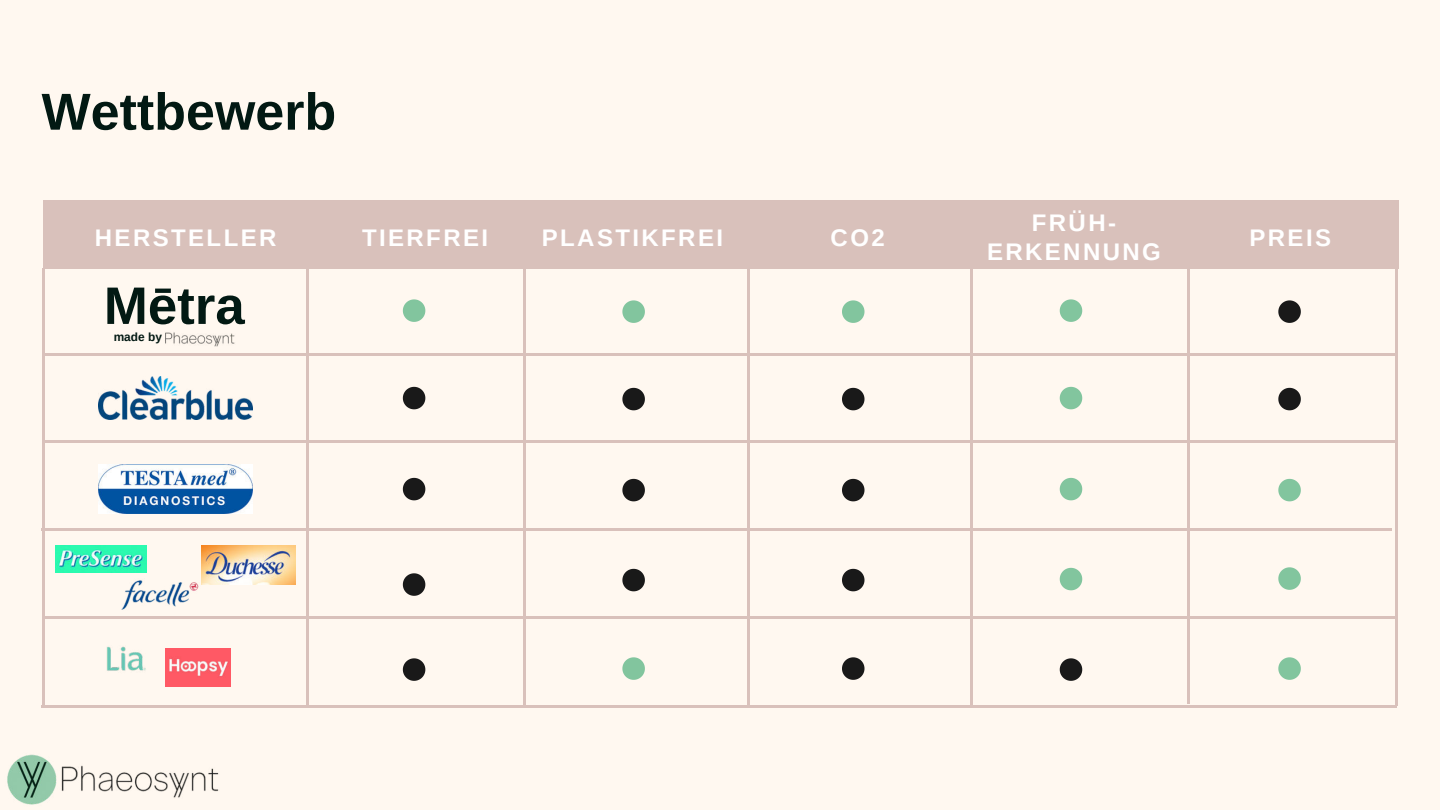
<style>
.page{position:relative;width:1440px;height:810px;background:#fff8f0}
.page>*{position:absolute;margin:0;border:0;box-sizing:border-box;transform-origin:0 0}
.t1{font:700 52.8px "Arimo";color:#021913}
.t2{font:700 52px "Arimo";color:#021913}
.t3{font:700 24px/28.5px "Arimo";letter-spacing:.1em;color:#fff;text-align:center}
.t4{font:700 11.9px "Arimo";color:#021913}
</style>
<div class="page">
<div style="left:43px;top:200px;width:265px;height:68px;background:#d9c1bb"></div>
<hr style="left:523px;top:268px;width:3px;height:437px;background:#d9c1bb">
<hr style="left:42px;top:268px;width:3px;height:437px;background:#d9c1bb">
<hr style="left:42px;top:705px;width:1355px;height:3px;background:#d9c1bb">
<hr style="left:306px;top:268px;width:3px;height:437px;background:#d9c1bb">
<div style="left:308px;top:200px;width:220px;height:68px;background:#d9c1bb"></div>
<div style="left:526px;top:200px;width:219px;height:68px;background:#d9c1bb"></div>
<div style="left:743px;top:200px;width:220px;height:68px;background:#d9c1bb"></div>
<div style="left:961px;top:200px;width:220px;height:68px;background:#d9c1bb"></div>
<div style="left:1179px;top:200px;width:220px;height:68px;background:#d9c1bb"></div>
<svg style="left:403px;top:387px;width:22px;height:22px"></svg>
<svg style="left:403px;top:478px;width:22px;height:22px"></svg>
<svg style="left:403px;top:299px;width:22px;height:23px"></svg>
<svg style="left:403px;top:658px;width:22px;height:23px"></svg>
<svg style="left:403px;top:573px;width:22px;height:23px"></svg>
<img style="left:98px;top:377px;width:155px;height:42px">
<img style="left:98px;top:464px;width:155px;height:50px">
<img style="left:121px;top:580px;width:94px;height:30px">
<img style="left:56px;top:545px;width:90px;height:28px">
<img style="left:201px;top:545px;width:94px;height:39px">
<img style="left:107px;top:646px;width:39px;height:25px">
<img style="left:165px;top:649px;width:65px;height:37px">
<hr style="left:747px;top:269px;width:3px;height:436px;background:#d9c1bb">
<hr style="left:970px;top:269px;width:3px;height:436px;background:#d9c1bb">
<hr style="left:1187px;top:268px;width:3px;height:436px;background:#d9c1bb">
<hr style="left:1395px;top:270px;width:3px;height:436px;background:#d9c1bb">
<hr style="left:45px;top:440px;width:1350px;height:3px;background:#d9c1bb">
<hr style="left:45px;top:353px;width:1351px;height:3px;background:#d9c1bb">
<hr style="left:42px;top:528px;width:1350px;height:3px;background:#d9c1bb">
<hr style="left:45px;top:616px;width:1350px;height:3px;background:#d9c1bb">
<svg style="left:622px;top:657px;width:23px;height:23px"></svg>
<svg style="left:622px;top:479px;width:23px;height:22px"></svg>
<svg style="left:622px;top:388px;width:23px;height:22px"></svg>
<svg style="left:622px;top:569px;width:23px;height:22px"></svg>
<svg style="left:622px;top:300px;width:23px;height:23px"></svg>
<svg style="left:842px;top:569px;width:22px;height:22px"></svg>
<svg style="left:842px;top:388px;width:22px;height:22px"></svg>
<svg style="left:842px;top:479px;width:22px;height:22px"></svg>
<svg style="left:842px;top:300px;width:22px;height:23px"></svg>
<svg style="left:842px;top:657px;width:22px;height:23px"></svg>
<svg style="left:1060px;top:387px;width:22px;height:22px"></svg>
<svg style="left:1060px;top:478px;width:22px;height:22px"></svg>
<svg style="left:1060px;top:568px;width:22px;height:22px"></svg>
<svg style="left:1060px;top:299px;width:22px;height:23px"></svg>
<svg style="left:1060px;top:658px;width:22px;height:23px"></svg>
<svg style="left:1278px;top:300px;width:23px;height:23px"></svg>
<svg style="left:1278px;top:479px;width:23px;height:22px"></svg>
<svg style="left:1278px;top:388px;width:23px;height:22px"></svg>
<svg style="left:1278px;top:567px;width:23px;height:23px"></svg>
<svg style="left:1278px;top:657px;width:23px;height:23px"></svg>
<img style="left:61px;top:765px;width:158px;height:33px">
<img style="left:7px;top:754px;width:50px;height:51px">
<img style="left:165px;top:332px;width:70px;height:14px">
<h2 class="t2" style="left:42px;top:76px;width:296px">Wettbewerb</h2>
<p class="t3" style="left:95px;top:223px;width:183px">HERSTELLER</p>
<h1 class="t1" style="left:104px;top:269px;width:142px">Mētra</h1>
<p class="t4" style="left:114px;top:329px;width:50px">made by</p>
<p class="t3" style="left:362px;top:223px;width:128px">TIERFREI</p>
<p class="t3" style="left:542px;top:223px;width:183px">PLASTIKFREI</p>
<p class="t3" style="left:831px;top:223px;width:56px">CO2</p>
<p class="t3" style="left:987px;top:209px;width:175px">FRÜH-<br>ERKENNUNG</p>
<p class="t3" style="left:1249px;top:223px;width:83px">PREIS</p>
</div>
